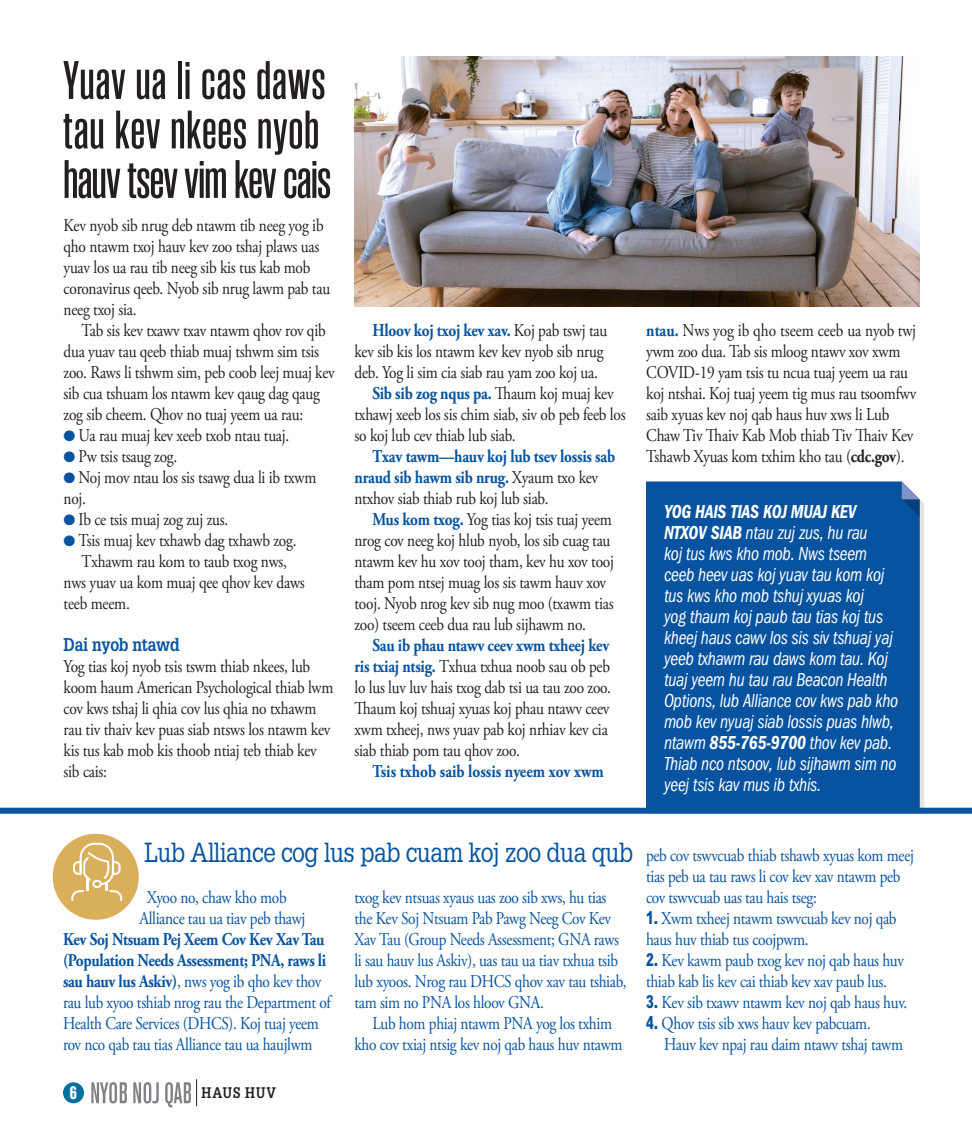
<style>
.page{position:relative;width:972px;height:1134px;background:#fff}
.page>*{position:absolute;margin:0;border:0;box-sizing:border-box;transform-origin:0 0}
.t1{font:600 54px/49.5px "Rama Gothic M";letter-spacing:.01em;color:#231f20}
._2_HM_HEAD_side_blac{font:27px "Glypha LT Std";letter-spacing:-.02em;color:#0753a0;scale:.85 1}
.t2{font:italic condensed 19.5px/21px "ITC Franklin Gothic Std";letter-spacing:-.015em;color:#fff;scale:.9 1}
._1_HM_body_bold_lead{font:18px/21px "Adobe Garamond Pro";letter-spacing:-.015em;color:#231f20;scale:.85 1}
._2_HM_body_side_colo{font:18px/21px "Adobe Garamond Pro";letter-spacing:-.02em;color:#0753a0;scale:.85 1}
._1_HM_body_no_indent{font:18px/21px "Adobe Garamond Pro";letter-spacing:-.015em;color:#231f20;scale:.85 1}
._1_HM_BODY{font:18px/21px "Adobe Garamond Pro";letter-spacing:-.015em;color:#231f20;scale:.85 1}
._2_HM_BODY_side_colo{font:18px/21px "Adobe Garamond Pro";letter-spacing:-.02em;color:#0753a0;scale:.85 1}
._1_HM_body_bold_lead-2{font:700 18px/21px "Adobe Garamond Pro";letter-spacing:-.015em;color:#0753a0;scale:.85 1}
._2_HM_body_side_colo-2{font:700 18px "Adobe Garamond Pro";letter-spacing:-.02em;color:#0753a0;scale:.85 1}
._1_HM_body_breaker{font:700 18px "Glypha LT Std";letter-spacing:-.015em;color:#0753a0;scale:.85 1}
.t3{font:700 18px "Rama Gothic E";color:#fff}
.t4{font:700 15px "Glypha LT Std";letter-spacing:.085em;color:#231f20;scale:.85 1}
.s1{color:#0753a0}
.s2{font-weight:700;color:#0753a0}
.s3{font-weight:400;color:#231f20}
.s4{font-weight:700}
.s5{font-family:"ITC Franklin Gothic Std Dm Cd It";font-style:normal;font-stretch:normal}
.s6{font-family:"Arial MT Std";font-weight:800;font-stretch:condensed}
</style>
<div class="page">
<div style="left:63px;top:1082px;width:21px;height:21px;background:#00719e;border-radius:50%"></div>
<svg style="left:91px;top:1079px;width:106px;height:28px"></svg>
<div style="left:646px;top:481px;width:274px;height:327px;background:#0753a0"></div>
<svg style="left:902px;top:481px;width:18px;height:36px"></svg>
<div style="left:53px;top:834px;width:86px;height:86px;background:#daaf5c;border-radius:50%"></div>
<svg style="left:71px;top:843px;width:51px;height:58px"></svg>
<div style="left:0;top:808px;width:972px;height:6px;background:#0753a0"></div>
<img style="left:354px;top:57px;width:566px;height:249px">
<p class="t1" style="left:63px;top:57px;width:270px">Yuav ua li cas daws tau kev nkees nyob hauv tsev vim kev cais</p>
<p class="_1_HM_body_no_indent" style="left:64px;top:215px;width:315px">Kev nyob sib nrug deb ntawm tib neeg yog ib qho ntawm txoj hauv kev zoo tshaj plaws uas yuav los ua rau tib neeg sib kis tus kab mob coronavirus qeeb. Nyob sib nrug lawm pab tau neeg txoj sia.</p>
<p class="_1_HM_BODY" style="left:64px;top:320px;width:321px;text-indent:18px">Tab sis kev txawv txav ntawm qhov rov qib dua yuav tau qeeb thiab muaj tshwm sim tsis zoo. Raws li tshwm sim, peb coob leej muaj kev sib cua tshuam los ntawm kev qaug dag qaug zog sib cheem. Qhov no tuaj yeem ua rau:</p>
<p class="_1_HM_body_bold_lead" style="left:64px;top:425px;width:267px"><span class="s1">●</span> Ua rau muaj kev xeeb txob ntau tuaj.</p>
<p class="_1_HM_body_bold_lead" style="left:64px;top:446px;width:135px"><span class="s1">●</span> Pw tsis tsaug zog.</p>
<p class="_1_HM_body_bold_lead" style="left:64px;top:467px;width:299px"><span class="s1">●</span> Noj mov ntau los sis tsawg dua li ib txwm noj.</p>
<p class="_1_HM_body_bold_lead" style="left:64px;top:509px;width:195px"><span class="s1">●</span> Ib ce tsis muaj zog zuj zus.</p>
<p class="_1_HM_body_bold_lead" style="left:64px;top:530px;width:276px"><span class="s1">●</span> Tsis muaj kev txhawb dag txhawb zog.</p>
<p class="_1_HM_BODY" style="left:64px;top:551px;width:285px;text-indent:18px">Txhawm rau kom to taub txog nws, nws yuav ua kom muaj qee qhov kev daws teeb meem.</p>
<p class="_1_HM_body_breaker" style="left:64px;top:633px;width:138px">Dai nyob ntawd</p>
<p class="_1_HM_body_no_indent" style="left:64px;top:656px;width:319px">Yog tias koj nyob tsis tswm thiab nkees, lub koom haum American Psychological thiab lwm cov kws tshaj li qhia cov lus qhia no txhawm rau tiv thaiv kev puas siab ntsws los ntawm kev kis tus kab mob kis thoob ntiaj teb thiab kev sib cais:</p>
<p class="_1_HM_body_bold_lead" style="left:354px;top:320px;width:299px;text-indent:18px"><span class="s2">Hloov koj txoj kev xav.</span> Koj pab tswj tau kev sib kis los ntawm kev kev nyob sib nrug deb. Yog li sim cia siab rau yam zoo koj ua.</p>
<p class="_1_HM_body_bold_lead" style="left:354px;top:383px;width:321px;text-indent:18px"><span class="s2">Sib sib zog nqus pa.</span> Thaum koj muaj kev txhawj xeeb los sis chim siab, siv ob peb feeb los so koj lub cev thiab lub siab.</p>
<p class="_1_HM_body_bold_lead-2" style="left:354px;top:446px;width:308px;text-indent:18px">Txav tawm—hauv koj lub tsev lossis sab nraud sib hawm sib nrug. <span class="s3">Xyaum txo kev ntxhov siab thiab rub koj lub siab.</span></p>
<p class="_1_HM_body_bold_lead" style="left:354px;top:509px;width:307px;text-indent:18px"><span class="s2">Mus kom txog.</span> Yog tias koj tsis tuaj yeem nrog cov neeg koj hlub nyob, los sib cuag tau ntawm kev hu xov tooj tham, kev hu xov tooj tham pom ntsej muag los sis tawm hauv xov tooj. Nyob nrog kev sib nug moo (txawm tias zoo) tseem ceeb dua rau lub sijhawm no.</p>
<p class="_1_HM_body_bold_lead" style="left:354px;top:635px;width:303px;text-indent:18px"><span class="s2">Sau ib phau ntawv ceev xwm txheej kev ris txiaj ntsig.</span> Txhua txhua noob sau ob peb lo lus luv luv hais txog dab tsi ua tau zoo zoo.<br>Thaum koj tshuaj xyuas koj phau ntawv ceev xwm txheej, nws yuav pab koj nrhiav kev cia siab thiab pom tau qhov zoo.</p>
<p class="_1_HM_body_bold_lead-2" style="left:372px;top:761px;width:274px">Tsis txhob saib lossis nyeem xov xwm</p>
<p class="_1_HM_body_bold_lead" style="left:646px;top:320px;width:319px"><span class="s2">ntau.</span> Nws yog ib qho tseem ceeb ua nyob twj ywm zoo dua. Tab sis mloog ntawv xov xwm COVID-19 yam tsis tu ncua tuaj yeem ua rau koj ntshai. Koj tuaj yeem tig mus rau tsoomfwv saib xyuas kev noj qab haus huv xws li Lub Chaw Tiv Thaiv Kab Mob thiab Tiv Thaiv Kev Tshawb Xyuas kom txhim kho tau (<span class="s4">cdc.gov</span>).</p>
<p class="t2" style="left:664px;top:501px;width:262px"><span class="s5">YOG HAIS TIAS KOJ MUAJ KEV<br>NTXOV SIAB</span> ntau zuj zus, hu rau<br>koj tus kws kho mob. Nws tseem ceeb heev uas koj yuav tau kom koj tus kws kho mob tshuj xyuas koj<br>yog thaum koj paub tau tias koj tus kheej haus cawv los sis siv tshuaj yaj yeeb txhawm rau daws kom tau. Koj tuaj yeem hu tau rau Beacon Health<br>Options, lub Alliance cov kws pab kho mob kev nyuaj siab lossis puas hlwb, ntawm <span class="s5">855-765-9700</span> thov kev pab.<br>Thiab nco ntsoov, lub sijhawm sim no yeej tsis kav mus ib txhis.</p>
<p class="_2_HM_HEAD_side_blac" style="left:144px;top:836px;width:577px">Lub Alliance cog lus pab cuam koj zoo dua qub</p>
<p class="_2_HM_BODY_side_colo" style="left:646px;top:845px;width:317px">peb cov tswvcuab thiab tshawb xyuas kom meej tias peb ua tau raws li cov kev xav ntawm peb cov tswvcuab uas tau hais tseg:</p>
<p class="_2_HM_body_side_colo" style="left:646px;top:908px;width:296px"><span class="s6">1.</span> Xwm txheej ntawm tswvcuab kev noj qab haus huv thiab tus coojpwm.</p>
<p class="_2_HM_body_side_colo" style="left:646px;top:950px;width:305px"><span class="s6">2.</span> Kev kawm paub txog kev noj qab haus huv thiab kab lis kev cai thiab kev xav paub lus.</p>
<p class="_2_HM_body_side_colo" style="left:646px;top:992px;width:309px"><span class="s6">3.</span> Kev sib txawv ntawm kev noj qab haus huv.</p>
<p class="_2_HM_body_side_colo" style="left:646px;top:1013px;width:266px"><span class="s6">4.</span> Qhov tsis sib xws hauv kev pabcuam.</p>
<p class="_2_HM_BODY_side_colo" style="left:664px;top:1034px;width:283px">Hauv kev npaj rau daim ntawv tshaj tawm</p>
<p class="_2_HM_body_side_colo" style="left:147px;top:887px;width:166px">Xyoo no, chaw kho mob</p>
<p class="_2_HM_body_side_colo" style="left:140px;top:908px;width:197px">Alliance tau ua tiav peb thawj</p>
<p class="_2_HM_body_side_colo-2" style="left:63px;top:929px;width:309px">Kev Soj Ntsuam Pej Xeem Cov Kev Xav Tau</p>
<p class="_2_HM_body_side_colo-2" style="left:63px;top:950px;width:311px">(Population Needs Assessment; PNA, raws li</p>
<p class="_2_HM_body_side_colo" style="left:63px;top:971px;width:306px"><span class="s4">sau hauv lus Askiv)</span>, nws yog ib qho kev thov</p>
<p class="_2_HM_body_side_colo" style="left:63px;top:992px;width:317px">rau lub xyoo tshiab nrog rau the Department of</p>
<p class="_2_HM_body_side_colo" style="left:63px;top:1013px;width:303px">Health Care Services (DHCS). Koj tuaj yeem</p>
<p class="_2_HM_body_side_colo" style="left:63px;top:1034px;width:295px">rov nco qab tau tias Alliance tau ua haujlwm</p>
<p class="_2_HM_body_side_colo" style="left:354px;top:887px;width:322px">txog kev ntsuas xyaus uas zoo sib xws, hu tias the Kev Soj Ntsuam Pab Pawg Neeg Cov Kev Xav Tau (Group Needs Assessment; GNA raws li sau hauv lus Askiv), uas tau ua tiav txhua tsib lub xyoos. Nrog rau DHCS qhov xav tau tshiab, tam sim no PNA los hloov GNA.</p>
<p class="_2_HM_BODY_side_colo" style="left:354px;top:1013px;width:317px;text-align:center">Lub hom phiaj ntawm PNA yog los txhim<br>kho cov txiaj ntsig kev noj qab haus huv ntawm</p>
<p class="t3" style="left:70px;top:1083px;width:9px">6</p>
<p class="t4" style="left:202px;top:1083px;width:89px">HAUS HUV</p>
</div>
